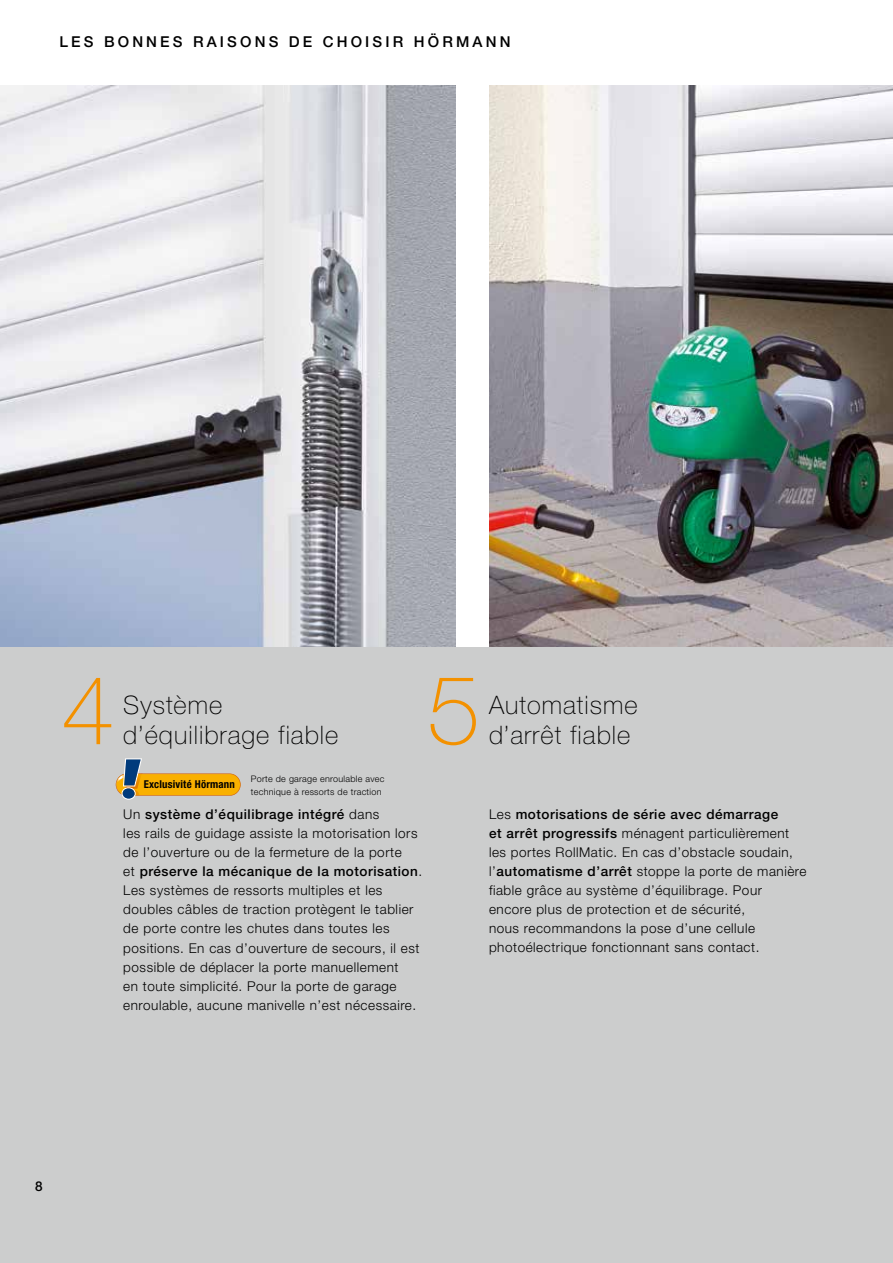
<style>
.page{position:relative;width:893px;height:1263px;background:#fff}
.page>*{position:absolute;margin:0;border:0;box-sizing:border-box;transform-origin:0 0}
.t1{font:100 96px "Hoermann Helvetica Neue";color:#f39100}
.t2{font:100 25.5px/29.7px "Hoermann Helvetica Neue";letter-spacing:.04em;color:#000}
.t3{font:500 15px "Hoermann Helvetica Neue";letter-spacing:.21em;color:#000}
.t4{font:300 13.5px/19.2px "Hoermann Helvetica Neue";letter-spacing:.04em;color:#000}
.t5{font:500 13.5px "Hoermann Helvetica Neue";color:#000}
.t6{font:700 condensed 10.8px "Hoermann Helvetica Neue";letter-spacing:.015em;color:#000}
.t7{font:300 9px/12.8px "Hoermann Helvetica Neue";letter-spacing:.03em;color:#000}
.s1{font-weight:500}
</style>
<div class="page">
<div style="left:0;top:646px;width:893px;height:617px;background:#cccdcd"></div>
<img style="left:0;top:85px;width:455px;height:561px">
<img style="left:489px;top:85px;width:404px;height:561px">
<svg style="left:116px;top:758px;width:125px;height:42px"></svg>
<p class="t3" style="left:60px;top:31px;width:452px">LES BONNES RAISONS DE CHOISIR HÖRMANN</p>
<h1 class="t1" style="left:61px;top:642px;width:55px">4</h1>
<h1 class="t1" style="left:427px;top:642px;width:55px">5</h1>
<h2 class="t2" style="left:123px;top:689px;width:217px">Système d’équilibrage fiable</h2>
<h2 class="t2" style="left:489px;top:689px;width:150px">Automatisme d’arrêt fiable</h2>
<p class="t7" style="left:251px;top:772px;width:135px">Porte de garage enroulable avec technique à ressorts de traction</p>
<p class="t6" style="left:144px;top:777px;width:93px">Exclusivité Hörmann</p>
<p class="t4" style="left:123px;top:803px;width:300px">Un <span class="s1">système d’équilibrage intégré</span> dans<br>les rails de guidage assiste la motorisation lors de l’ouverture ou de la fermeture de la porte<br>et <span class="s1">préserve la mécanique de la motorisation</span>.<br>Les systèmes de ressorts multiples et les doubles câbles de traction protègent le tablier de porte contre les chutes dans toutes les positions. En cas d’ouverture de secours, il est possible de déplacer la porte manuellement<br>en toute simplicité. Pour la porte de garage enroulable, aucune manivelle n’est nécessaire.</p>
<p class="t4" style="left:489px;top:803px;width:319px">Les <span class="s1">motorisations de série avec démarrage<br>et arrêt progressifs</span> ménagent particulièrement les portes RollMatic. En cas d’obstacle soudain, l’<span class="s1">automatisme d’arrêt</span> stoppe la porte de manière fiable grâce au système d’équilibrage. Pour encore plus de protection et de sécurité,<br>nous recommandons la pose d’une cellule photoélectrique fonctionnant sans contact.</p>
<p class="t5" style="left:35px;top:1176px;width:9px">8</p>
</div>
